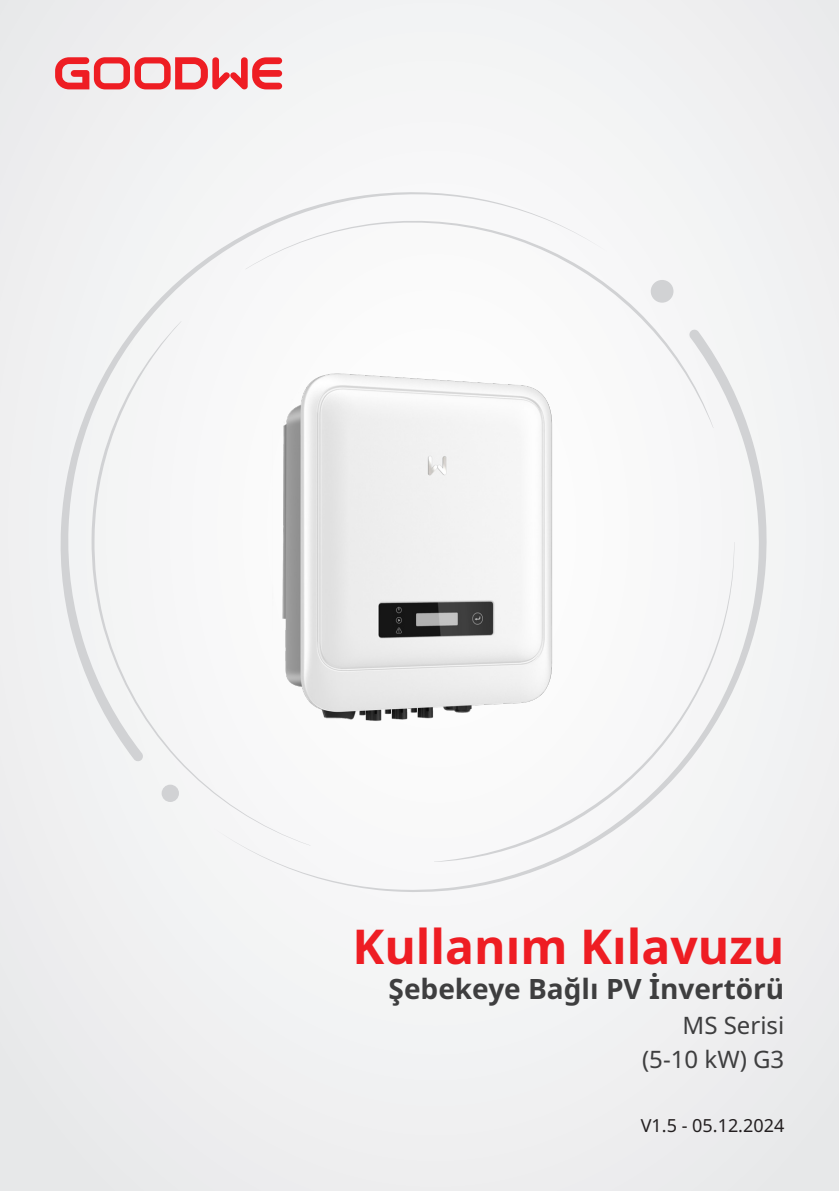
<style>
.page{position:relative;width:840px;height:1191px;background:#fff}
.page>*{position:absolute;margin:0;border:0;box-sizing:border-box;transform-origin:0 0}
.三级目录样式{font:700 48px "Noto Sans";color:#ee1d23}
.三级目录样式-2{font:700 28px "Noto Sans";color:#3e3e3f}
.三级目录样式-3{font:24px "Noto Sans";color:#3e3e3f}
.三级目录样式-4{font:18px "Noto Sans";color:#231f20}
</style>
<div class="page">
<div style="left:0;top:1px;width:837px;height:1190px;background:#f0f1f2"></div>
<svg style="left:60px;top:192px;width:480px;height:494px"></svg>
<svg style="left:246px;top:354px;width:521px;height:538px"></svg>
<svg style="left:91px;top:321px;width:219px;height:524px"></svg>
<svg style="left:434px;top:542px;width:300px;height:320px"></svg>
<svg style="left:245px;top:217px;width:468px;height:211px"></svg>
<svg style="left:55px;top:57px;width:227px;height:32px"></svg>
<img style="left:208px;top:346px;width:416px;height:415px">
<p class="三级目录样式" style="left:352px;top:912px;width:433px">Kullanım Kılavuzu</p>
<p class="三级目录样式-2" style="left:388px;top:969px;width:397px">Şebekeye Bağlı PV İnvertörü</p>
<p class="三级目录样式-3" style="left:682px;top:1008px;width:103px">MS Serisi</p>
<p class="三级目录样式-3" style="left:641px;top:1042px;width:144px">(5-10 kW) G3</p>
<p class="三级目录样式-4" style="left:640px;top:1112px;width:145px">V1.5 - 05.12.2024</p>
</div>
